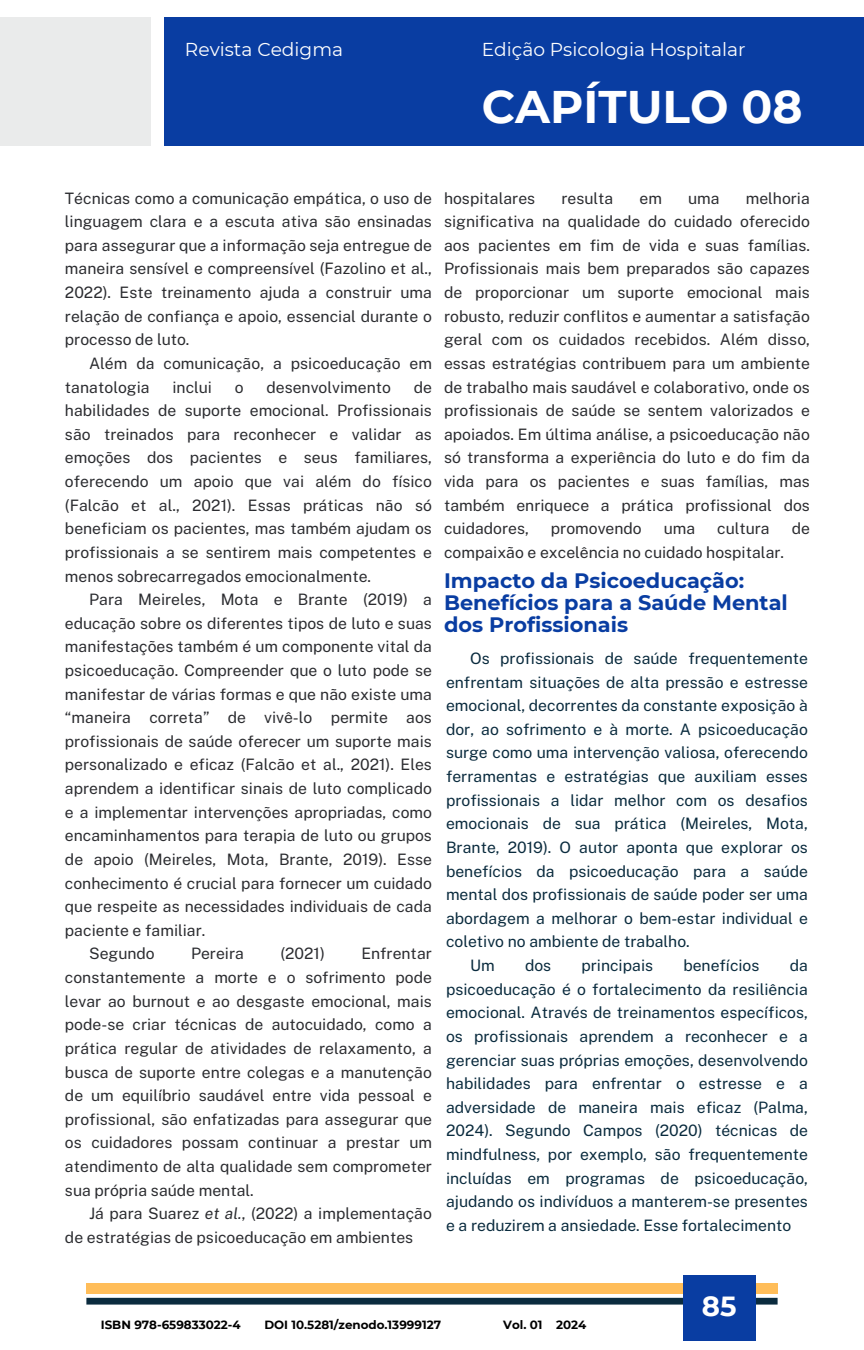
<style>
.page{position:relative;width:864px;height:1350px;background:#fff}
.page>*{position:absolute;margin:0;border:0;box-sizing:border-box;transform-origin:0 0}
.t1{font:700 45.68px "Montserrat";color:#fff}
.t2{font:700 27.68px "Montserrat";color:#fff}
.t3{font:700 20.93px/22.1px "Montserrat";color:#093da2}
.t4{font:18.68px "Montserrat";color:#fff}
.t5{font:15.75px/23.6px "Public Sans";color:#2b2c30}
.t6{font:15.75px/23.6px "Public Sans";color:#0a2b3e}
.t7{font:700 11.92px "Montserrat";color:#000}
.s1{color:#fff}
.s2{font-style:italic}
</style>
<div class="page">
<div style="left:0;top:17px;width:151px;height:128px;background:#eaebeb"></div>
<div style="left:164px;top:17px;width:700px;height:128px;background:#093da2"></div>
<div style="left:86px;top:1298px;width:692px;height:7px;background:#0a2b3e"></div>
<div style="left:86px;top:1283px;width:692px;height:11px;background:#ffbd59"></div>
<div style="left:683px;top:1275px;width:72px;height:65px;background:#093da2"></div>
<h3 class="t4" style="left:185px;top:38px;width:160px">Revista Cedigma</h3>
<h1 class="t4" style="left:482px;top:38px;width:265px">Edição Psicologia Hospitalar</h1>
<h3 class="t1" style="left:482px;top:79px;width:322px">CAPÍTULO 08</h3>
<h4 class="t5" style="left:65px;top:186px;width:369px">Técnicas como a comunicação empática, o uso de linguagem clara e a escuta ativa são ensinadas para assegurar que a informação seja entregue de maneira sensível e compreensível (Fazolino et al., 2022). Este treinamento ajuda a construir uma relação de confiança e apoio, essencial durante o processo de luto.<br><span class="s1">HH</span>Além da comunicação, a psicoeducação em tanatologia</h4>
<h4 class="t5" style="left:65px;top:375px;width:369px;text-indent:349px">de habilidades de suporte emocional. Profissionais são treinados para reconhecer e validar as emoções dos pacientes e seus familiares, oferecendo um apoio que vai além do físico (Falcão et al., 2021). Essas práticas não só beneficiam os pacientes, mas também ajudam os profissionais a se sentirem mais competentes e menos sobrecarregados emocionalmente.<br><span class="s1">HH</span>Para Meireles, Mota e Brante (2019) a educação sobre os diferentes tipos de luto e suas manifestações também é um componente vital da psicoeducação. Compreender que o luto pode se manifestar de várias formas e que não existe uma “maneira correta” de vivê-lo permite aos profissionais de saúde oferecer um suporte mais personalizado e eficaz (Falcão et al., 2021). Eles aprendem a identificar sinais de luto complicado e a implementar intervenções apropriadas, como encaminhamentos para terapia de luto ou grupos de apoio (Meireles, Mota, Brante, 2019). Esse conhecimento é crucial para fornecer um cuidado que respeite as necessidades individuais de cada paciente e familiar.<br><span class="s1">HH</span>Segundo</h4>
<h4 class="t5" style="left:172px;top:375px;width:41px">inclui</h4>
<h4 class="t5" style="left:235px;top:375px;width:10px">o</h4>
<h4 class="t5" style="left:266px;top:375px;width:126px">desenvolvimento</h4>
<h4 class="t5" style="left:191px;top:942px;width:54px">Pereira</h4>
<h4 class="t5" style="left:280px;top:942px;width:46px">(2021)</h4>
<h4 class="t5" style="left:65px;top:942px;width:369px;text-indent:296px">Enfrentar constantemente a morte e o sofrimento pode levar ao burnout e ao desgaste emocional, mais pode-se criar técnicas de autocuidado, como a prática regular de atividades de relaxamento, a busca de suporte entre colegas e a manutenção de um equilíbrio saudável entre vida pessoal e profissional, são enfatizadas para assegurar que os cuidadores possam continuar a prestar um atendimento de alta qualidade sem comprometer sua própria saúde mental.<br><span class="s1">HH</span>Já para Suarez <span class="s2">et al.</span>, (2022) a implementação de estratégias de psicoeducação em ambientes</h4>
<h4 class="t5" style="left:444px;top:186px;width:367px;text-align:justify;text-indent:302px">melhoria significativa na qualidade do cuidado oferecido aos pacientes em fim de vida e suas famílias.<br>Profissionais mais bem preparados são capazes de proporcionar um suporte emocional mais robusto, reduzir conflitos e aumentar a satisfação geral com os cuidados recebidos. Além disso, essas estratégias contribuem para um ambiente de trabalho mais saudável e colaborativo, onde os profissionais de saúde se sentem valorizados e apoiados. Em última análise, a psicoeducação não só transforma a experiência do luto e do fim da vida para os pacientes e suas famílias, mas também enriquece a prática profissional dos cuidadores,</h4>
<h4 class="t5" style="left:444px;top:186px;width:93px">hospitalares</h4>
<h4 class="t5" style="left:561px;top:186px;width:53px">resulta</h4>
<h4 class="t5" style="left:640px;top:186px;width:24px">em</h4>
<h4 class="t5" style="left:688px;top:186px;width:33px">uma</h4>
<h4 class="t5" style="left:551px;top:517px;width:92px">promovendo</h4>
<h4 class="t5" style="left:664px;top:517px;width:33px">uma</h4>
<h4 class="t5" style="left:717px;top:517px;width:54px">cultura</h4>
<h4 class="t5" style="left:792px;top:517px;width:20px">de</h4>
<h4 class="t5" style="left:444px;top:540px;width:342px">compaixão e excelência no cuidado hospitalar.</h4>
<h4 class="t3" style="left:444px;top:569px;width:345px">Impacto da Psicoeducação:<br>Benefícios para a Saúde Mental dos Profissionais</h4>
<p class="t6" style="left:446px;top:646px;width:363px"><span class="s1">HH</span>Os profissionais de saúde frequentemente enfrentam situações de alta pressão e estresse emocional, decorrentes da constante exposição à dor, ao sofrimento e à morte. A psicoeducação surge como uma intervenção valiosa, oferecendo ferramentas e estratégias que auxiliam esses profissionais a lidar melhor com os desafios emocionais de sua prática (Meireles, Mota, Brante, 2019). O autor aponta que explorar os benefícios da psicoeducação para a saúde mental dos profissionais de saúde poder ser uma abordagem a melhorar o bem-estar individual e coletivo no ambiente de trabalho.<br><span class="s1">HH</span>Um</p>
<p class="t6" style="left:446px;top:954px;width:363px;text-align:justify;text-indent:344px">da psicoeducação é o fortalecimento da resiliência emocional. Através de treinamentos específicos, os profissionais aprendem a reconhecer e a gerenciar suas próprias emoções, desenvolvendo habilidades para enfrentar o estresse e a adversidade de maneira mais eficaz (Palma, 2024). Segundo Campos (2020) técnicas de mindfulness, por exemplo, são frequentemente incluídas em programas de psicoeducação, ajudando os indivíduos a manterem-se presentes e a reduzirem a ansiedade. Esse fortalecimento</p>
<p class="t6" style="left:525px;top:954px;width:28px">dos</p>
<p class="t6" style="left:581px;top:954px;width:73px">principais</p>
<p class="t6" style="left:683px;top:954px;width:78px">benefícios</p>
<h2 class="t2" style="left:702px;top:1289px;width:36px">85</h2>
<p class="t7" style="left:101px;top:1318px;width:141px">ISBN 978-659833022-4</p>
<h5 class="t7" style="left:264px;top:1318px;width:178px">DOI 10.5281/zenodo.13999127</h5>
<p class="t7" style="left:503px;top:1318px;width:85px">Vol. 01 2024</p>
</div>
